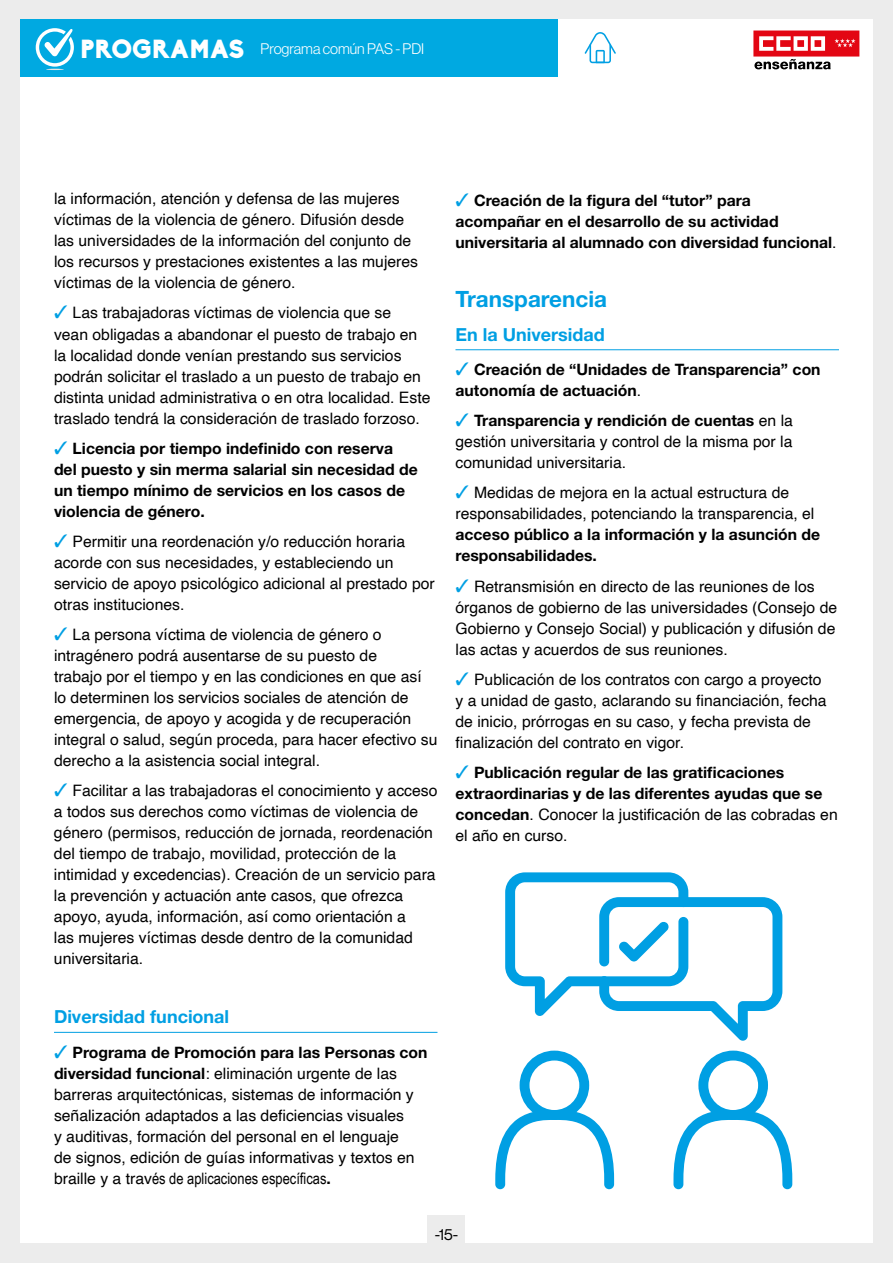
<style>
.page{position:relative;width:893px;height:1263px;background:#fff}
.page>*{position:absolute;margin:0;border:0;box-sizing:border-box;transform-origin:0 0}
.t1{font:700 22.5px "Helvetica Neue";color:#009fe3}
.t2{font:700 18px "Helvetica Neue";color:#009fe3}
.t3{font:15.75px/21px "Helvetica";color:#000}
.t4{font:700 15.75px/21px "Helvetica Neue";color:#000}
.t5{font:15.75px "Arial Narrow";color:#000}
.t6{font:15.75px "Volta Modern Display 55 Roman";color:#000}
.t7{font:300 15px "Volta Modern Display 45";color:#fff}
.s1{font-family:"Biko";font-weight:900;font-size:25.8px}
.s2{color:#009fe3}
.s3{font-family:"Helvetica Neue";font-weight:700}
.s4{font-family:"Helvetica"}
.s5{font-family:"Helvetica";font-weight:400}
</style>
<div class="page">
<div style="left:0;top:0;width:20px;height:1263px;background:#ececec"></div>
<div style="left:873px;top:0;width:20px;height:1263px;background:#ececec"></div>
<div style="left:4px;top:1243px;width:889px;height:20px;background:#ececec"></div>
<div style="left:4px;top:0;width:889px;height:19px;background:#ececec"></div>
<div style="left:20px;top:19px;width:537px;height:57px;background:#00a9e1"></div>
<svg style="left:753px;top:31px;width:106px;height:38px"></svg>
<svg style="left:585px;top:32px;width:31px;height:31px"></svg>
<div style="left:428px;top:1215px;width:37px;height:38px;background:#ececec"></div>
<svg style="left:36px;top:28px;width:38px;height:42px"></svg>
<hr style="left:54px;top:1032px;width:383px;height:1px;background:#009fe3">
<hr style="left:455px;top:349px;width:384px;height:1px;background:#009fe3">
<svg style="left:495px;top:1050px;width:119px;height:139px"></svg>
<svg style="left:673px;top:1050px;width:119px;height:139px"></svg>
<svg style="left:505px;top:872px;width:277px;height:169px"></svg>
<p class="t7" style="left:80px;top:41px;width:346px"><span class="s1">PROGRAMAS</span> Programa común PAS - PDI</p>
<p class="t3" style="left:54px;top:189px;width:366px">la información, atención y defensa de las mujeres víctimas de la violencia de género. Difusión desde las universidades de la información del conjunto de los recursos y prestaciones existentes a las mujeres víctimas de la violencia de género.</p>
<p class="t3" style="left:54px;top:303px;width:378px"><span class="s2">✓</span> Las trabajadoras víctimas de violencia que se<br>vean obligadas a abandonar el puesto de trabajo en la localidad donde venían prestando sus servicios podrán solicitar el traslado a un puesto de trabajo en distinta unidad administrativa o en otra localidad. Este traslado tendrá la consideración de traslado forzoso.</p>
<p class="t4" style="left:54px;top:438px;width:365px"><span class="s2">✓</span> Licencia por tiempo indefinido con reserva del puesto y sin merma salarial sin necesidad de un tiempo mínimo de servicios en los casos de violencia de género.</p>
<p class="t3" style="left:54px;top:532px;width:382px"><span class="s2">✓</span> Permitir una reordenación y/o reducción horaria acorde con sus necesidades, y estableciendo un servicio de apoyo psicológico adicional al prestado por otras instituciones.</p>
<p class="t3" style="left:54px;top:625px;width:385px"><span class="s2">✓</span> La persona víctima de violencia de género o intragénero podrá ausentarse de su puesto de<br>trabajo por el tiempo y en las condiciones en que así lo determinen los servicios sociales de atención de emergencia, de apoyo y acogida y de recuperación integral o salud, según proceda, para hacer efectivo su derecho a la asistencia social integral.</p>
<p class="t3" style="left:54px;top:781px;width:385px"><span class="s2">✓</span> Facilitar a las trabajadoras el conocimiento y acceso a todos sus derechos como víctimas de violencia de género (permisos, reducción de jornada, reordenación del tiempo de trabajo, movilidad, protección de la intimidad y excedencias). Creación de un servicio para la prevención y actuación ante casos, que ofrezca apoyo, ayuda, información, así como orientación a<br>las mujeres víctimas desde dentro de la comunidad universitaria.</p>
<p class="t2" style="left:54px;top:1006px;width:177px">Diversidad funcional</p>
<p class="t4" style="left:54px;top:1041px;width:375px"><span class="s2">✓</span> Programa de Promoción para las Personas con</p>
<p class="t3" style="left:54px;top:1063px;width:362px"><span class="s3">diversidad funcional</span>: eliminación urgente de las barreras arquitectónicas, sistemas de información y señalización adaptados a las deficiencias visuales y auditivas, formación del personal en el lenguaje de signos, edición de guías informativas y textos en</p>
<p class="t5" style="left:54px;top:1167px;width:278px"><span class="s4">braille y a trav</span>és de aplicaciones específicas<span class="s3">.</span></p>
<p class="t4" style="left:455px;top:190px;width:383px"><span class="s2">✓</span> Creación de la figura del “tutor” para acompañar en el desarrollo de su actividad universitaria al alumnado con diversidad funcional<span class="s5">.</span></p>
<h1 class="t1" style="left:455px;top:285px;width:153px">Transparencia</h1>
<p class="t2" style="left:455px;top:323px;width:151px">En la Universidad</p>
<p class="t4" style="left:455px;top:359px;width:367px"><span class="s2">✓</span> Creación de “Unidades de Transparencia” con autonomía de actuación<span class="s5">.</span></p>
<p class="t4" style="left:455px;top:410px;width:339px"><span class="s2">✓</span> Transparencia y rendición de cuentas <span class="s5">en la</span></p>
<p class="t3" style="left:455px;top:432px;width:338px">gestión universitaria y control de la misma por la comunidad universitaria.</p>
<p class="t3" style="left:455px;top:483px;width:360px"><span class="s2">✓</span> Medidas de mejora en la actual estructura de responsabilidades, potenciando la transparencia, el</p>
<p class="t4" style="left:455px;top:524px;width:366px">acceso público a la información y la asunción de responsabilidades.</p>
<p class="t3" style="left:455px;top:576px;width:383px"><span class="s2">✓</span> Retransmisión en directo de las reuniones de los órganos de gobierno de las universidades (Consejo de Gobierno y Consejo Social) y publicación y difusión de las actas y acuerdos de sus reuniones.</p>
<p class="t3" style="left:455px;top:669px;width:373px"><span class="s2">✓</span> Publicación de los contratos con cargo a proyecto y a unidad de gasto, aclarando su financiación, fecha de inicio, prórrogas en su caso, y fecha prevista de finalización del contrato en vigor.</p>
<p class="t4" style="left:455px;top:761px;width:368px"><span class="s2">✓</span> Publicación regular de las gratificaciones extraordinarias y de las diferentes ayudas que se</p>
<p class="t3" style="left:455px;top:804px;width:384px"><span class="s3">concedan</span>. Conocer la justificación de las cobradas en el año en curso.</p>
<p class="t6" style="left:435px;top:1225px;width:25px">-15-</p>
</div>
